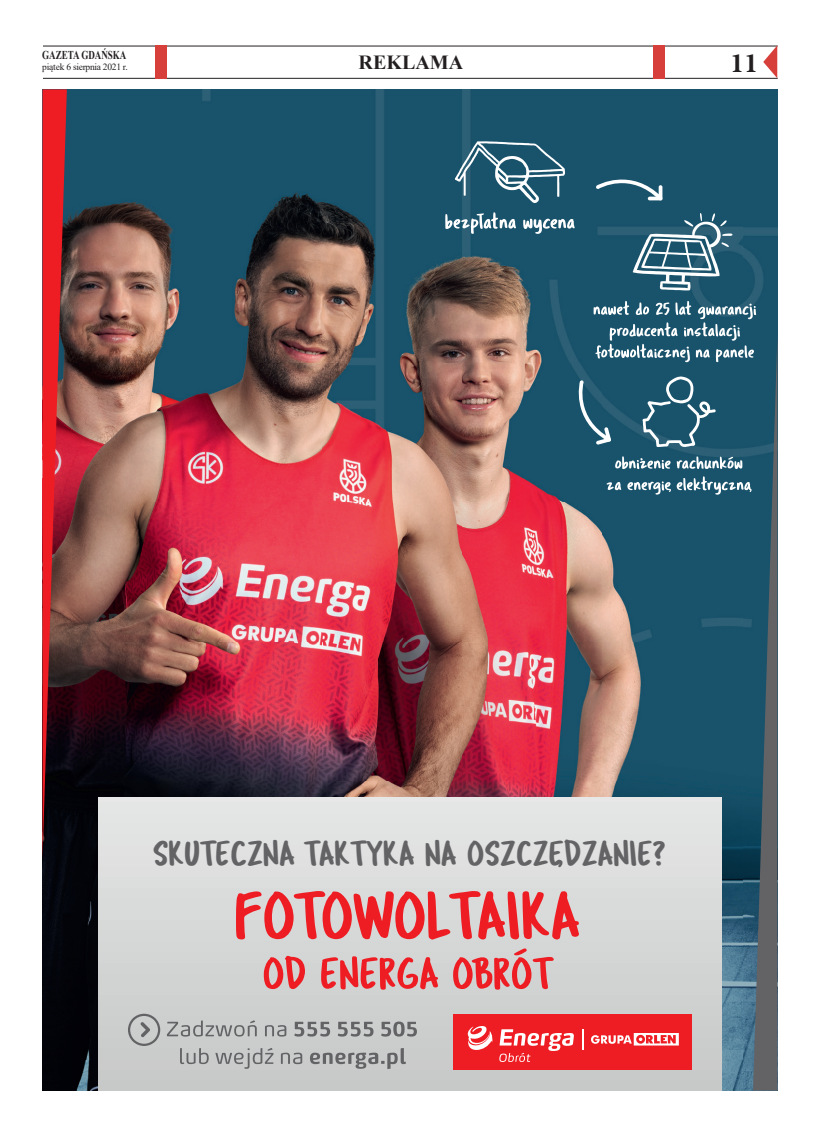
<style>
.page{position:relative;width:820px;height:1134px;background:#fff}
.page>*{position:absolute;margin:0;border:0;box-sizing:border-box;transform-origin:0 0}
.t1{font:35.9px "Tragic Marker";color:#636366}
.t2{font:700 28px "Minion Pro";color:#231f20}
.t3{font:700 20px "Times New Roman";color:#231f20}
.t4{font:700 12px "Times New Roman";color:#231f20;scale:.75 1}
.t5{font:9.5px "Times New Roman";letter-spacing:-.03em;color:#231f20}
</style>
<div class="page">
<hr style="left:43px;top:46px;width:734px;height:1px;background:#231f20">
<hr style="left:43px;top:78px;width:734px;height:1px;background:#231f20">
<div style="left:155px;top:45px;width:12px;height:33px;background:#d7403a"></div>
<svg style="left:763px;top:45px;width:14px;height:33px"></svg>
<div style="left:653px;top:46px;width:11px;height:33px;background:#d7403a"></div>
<img style="left:42px;top:89px;width:735px;height:1001px">
<svg style="left:42px;top:89px;width:25px;height:770px;background:#972127"></svg>
<img style="left:98px;top:797px;width:69px;height:293px">
<svg style="left:128px;top:1014px;width:32px;height:32px"></svg>
<svg style="left:445px;top:212px;width:129px;height:22px"></svg>
<svg style="left:454px;top:141px;width:111px;height:62px;background:#447286"></svg>
<svg style="left:632px;top:213px;width:100px;height:77px"></svg>
<img style="left:167px;top:301px;width:610px;height:789px">
<svg style="left:595px;top:166px;width:67px;height:35px;background:#396a7f"></svg>
<p class="t4" style="left:42px;top:47px;width:114px">GAZETA GDAŃSKA</p>
<p class="t5" style="left:42px;top:60px;width:87px">piątek 6 sierpnia 2021 r.</p>
<p class="t3" style="left:358px;top:48px;width:106px">REKLAMA</p>
<p class="t2" style="left:729px;top:44px;width:29px">11</p>
<p class="t1" style="left:153px;top:832px;width:514px">SKUTECZNA TAKTYKA NA OSZCZEDZANIE?</p>
</div>
